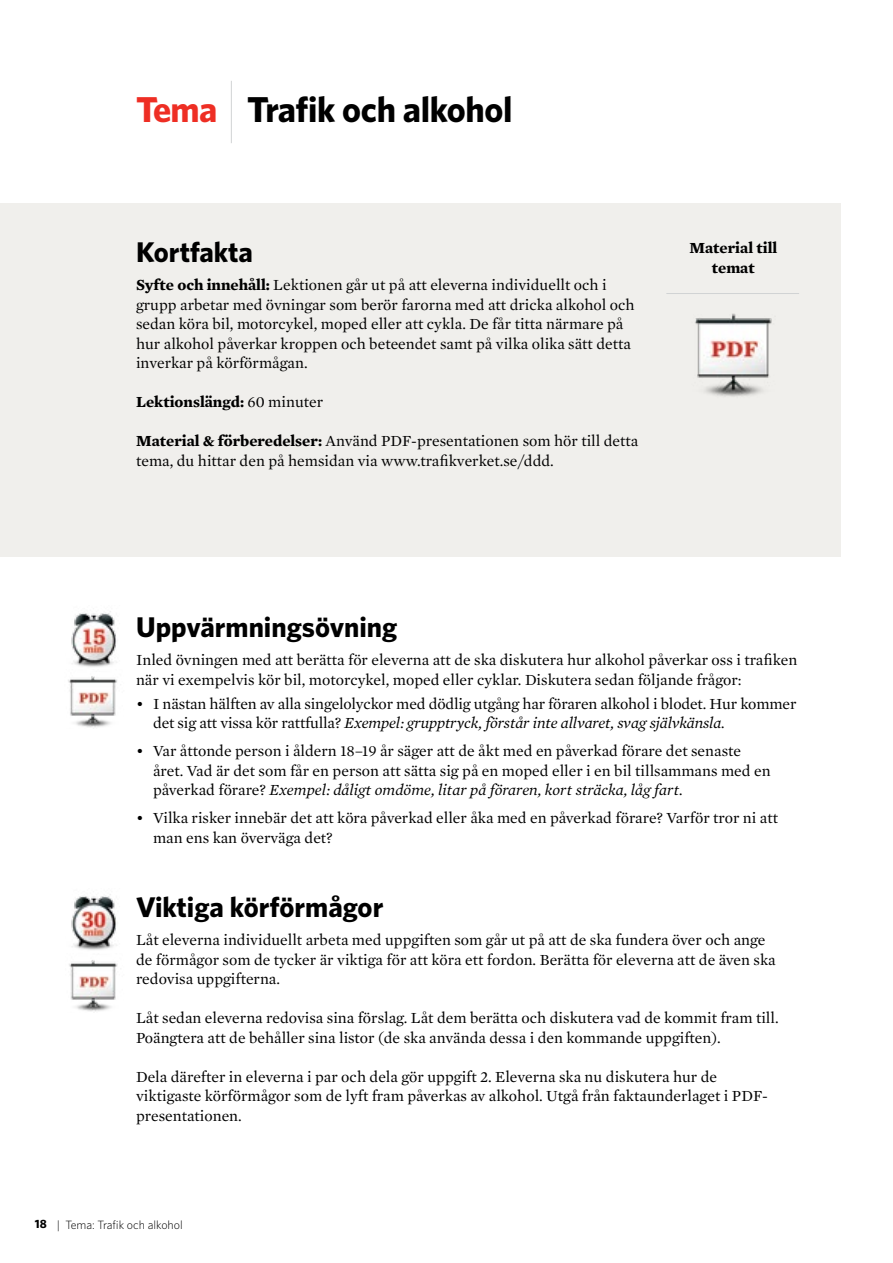
<style>
.page{position:relative;width:893px;height:1263px;background:#fff}
.page>*{position:absolute;margin:0;border:0;box-sizing:border-box;transform-origin:0 0}
.t1{font:700 36px "Whitney";letter-spacing:-.01em;color:#000}
.t2{font:700 28.5px "Whitney";color:#000}
.t3{font:15.75px/19.5px "Mercury Text G1";color:#000}
.t4{font:700 15.75px/19.5px "Mercury Text G1";color:#000;text-align:center}
.t5{font:300 12px "Whitney";color:#000}
.s1{color:#ee2e24}
.s2{font-weight:700}
.s3{font-weight:400}
.s4{font-style:italic}
</style>
<div class="page">
<div style="left:0;top:204px;width:840px;height:353px;background:#f0efec"></div>
<hr style="left:666px;top:293px;width:133px;height:1px;background:#d1d3d4">
<img style="left:695px;top:313px;width:77px;height:84px">
<img style="left:68px;top:676px;width:49px;height:52px">
<img style="left:71px;top:611px;width:46px;height:56px">
<img style="left:71px;top:894px;width:46px;height:56px">
<img style="left:69px;top:960px;width:49px;height:52px">
<hr style="left:231px;top:81px;width:1px;height:62px;background:#d1d3d4">
<h1 class="t1" style="left:136px;top:85px;width:378px"><span class="s1">Tema</span> Trafik och alkohol</h1>
<h2 class="t2" style="left:136px;top:233px;width:118px">Kortfakta</h2>
<p class="t3" style="left:136px;top:274px;width:500px"><span class="s2">Syfte och innehåll:</span> Lektionen går ut på att eleverna individuellt och i grupp arbetar med övningar som berör farorna med att dricka alkohol och sedan köra bil, motorcykel, moped eller att cykla. De får titta närmare på hur alkohol påverkar kroppen och beteendet samt på vilka olika sätt detta inverkar på körförmågan.</p>
<p class="t4" style="left:136px;top:391px;width:189px">Lektionslängd: <span class="s3">60 minuter</span></p>
<p class="t3" style="left:136px;top:430px;width:504px"><span class="s2">Material &amp; förberedelser:</span> Använd PDF-presentationen som hör till detta tema, du hittar den på hemsidan via www.trafikverket.se/ddd.</p>
<p class="t4" style="left:689px;top:238px;width:89px">Material till temat</p>
<h2 class="t2" style="left:136px;top:608px;width:263px">Uppvärmningsövning</h2>
<p class="t3" style="left:136px;top:649px;width:663px">Inled övningen med att berätta för eleverna att de ska diskutera hur alkohol påverkar oss i trafiken när vi exempelvis kör bil, motorcykel, moped eller cyklar. Diskutera sedan följande frågor:</p>
<p class="t3" style="left:153px;top:693px;width:645px;text-indent:-17px">• I nästan hälften av alla singelolyckor med dödlig utgång har föraren alkohol i blodet. Hur kommer det sig att vissa kör rattfulla? <span class="s4">Exempel: grupptryck, förstår inte allvaret, svag självkänsla.</span></p>
<p class="t3" style="left:153px;top:740px;width:619px;text-indent:-17px">• Var åttonde person i åldern 18–19 år säger att de åkt med en påverkad förare det senaste året. Vad är det som får en person att sätta sig på en moped eller i en bil tillsammans med en påverkad förare? <span class="s4">Exempel: dåligt omdöme, litar på föraren, kort sträcka, låg fart.</span></p>
<p class="t3" style="left:153px;top:807px;width:626px;text-indent:-17px">• Vilka risker innebär det att köra påverkad eller åka med en påverkad förare? Varför tror ni att man ens kan överväga det?</p>
<h2 class="t2" style="left:136px;top:888px;width:249px">Viktiga körförmågor</h2>
<p class="t3" style="left:136px;top:929px;width:641px">Låt eleverna individuellt arbeta med uppgiften som går ut på att de ska fundera över och ange de förmågor som de tycker är viktiga för att köra ett fordon. Berätta för eleverna att de även ska redovisa uppgifterna.</p>
<p class="t3" style="left:136px;top:1007px;width:644px">Låt sedan eleverna redovisa sina förslag. Låt dem berätta och diskutera vad de kommit fram till.<br>Poängtera att de behåller sina listor (de ska använda dessa i den kommande uppgiften).</p>
<p class="t3" style="left:136px;top:1066px;width:633px">Dela därefter in eleverna i par och dela gör uppgift 2. Eleverna ska nu diskutera hur de viktigaste körförmågor som de lyft fram påverkas av alkohol. Utgå från faktaunderlaget i PDF&shy;presentationen.</p>
<p class="t5" style="left:35px;top:1216px;width:149px"><span class="s2">18</span> | Tema: Trafik och alkohol</p>
</div>
